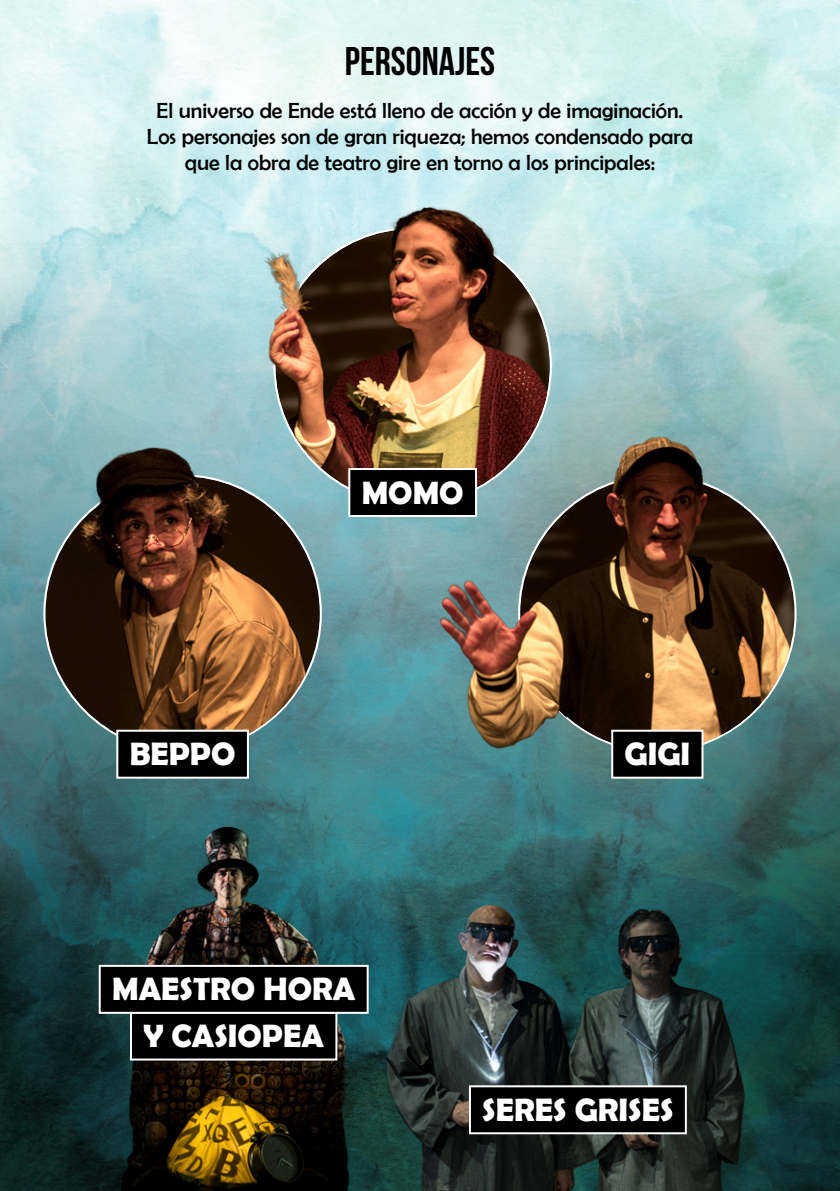
<style>
.page{position:relative;width:840px;height:1191px;background:#fff}
.page>*{position:absolute;margin:0;border:0;box-sizing:border-box;transform-origin:0 0}
.t1{font:700 40px "Bebas Neue";color:#000101}
.t2{font:700 32.4px "Berlin Sans FB Demi";color:#fff}
.t3{font:22px/26.4px "Berlin Sans FB";color:#000101;text-align:center}
</style>
<div class="page">
<img style="left:0;top:0;width:839px;height:1191px">
<img style="left:224px;top:184px;width:325px;height:319px">
<img style="left:45px;top:420px;width:274px;height:330px">
<img style="left:421px;top:427px;width:373px;height:351px">
<div style="left:349px;top:469px;width:127px;height:47px;background:#000"></div>
<div style="left:348px;top:468px;width:129px;height:49px;border:2px solid #fff"></div>
<div style="left:117px;top:730px;width:131px;height:47px;background:#000"></div>
<div style="left:116px;top:729px;width:133px;height:49px;border:2px solid #fff"></div>
<div style="left:612px;top:730px;width:90px;height:47px;background:#000"></div>
<div style="left:611px;top:729px;width:92px;height:49px;border:2px solid #fff"></div>
<img style="left:381px;top:853px;width:375px;height:338px">
<div style="left:469px;top:1086px;width:216px;height:47px;background:#000"></div>
<div style="left:468px;top:1085px;width:218px;height:49px;border:2px solid #fff"></div>
<img style="left:75px;top:800px;width:306px;height:391px">
<div style="left:131px;top:1012px;width:205px;height:47px;background:#000"></div>
<div style="left:130px;top:1011px;width:207px;height:49px;border:2px solid #fff"></div>
<div style="left:100px;top:966px;width:267px;height:46px;background:#000"></div>
<div style="left:99px;top:965px;width:269px;height:48px;border:2px solid #fff"></div>
<h1 class="t1" style="left:344px;top:39px;width:152px">PERSONAJES</h1>
<p class="t3" style="left:147px;top:97px;width:547px">El universo de Ende está lleno de acción y de imaginación.<br>Los personajes son de gran riqueza; hemos condensado para que la obra de teatro gire en torno a los principales:</p>
<h2 class="t2" style="left:361px;top:474px;width:103px">MOMO</h2>
<h2 class="t2" style="left:130px;top:735px;width:107px">BEPPO</h2>
<h2 class="t2" style="left:624px;top:735px;width:67px">GIGI</h2>
<h2 class="t2" style="left:112px;top:970px;width:244px">MAESTRO HORA</h2>
<h2 class="t2" style="left:143px;top:1017px;width:182px">Y CASIOPEA</h2>
<h2 class="t2" style="left:482px;top:1091px;width:192px">SERES GRISES</h2>
</div>
